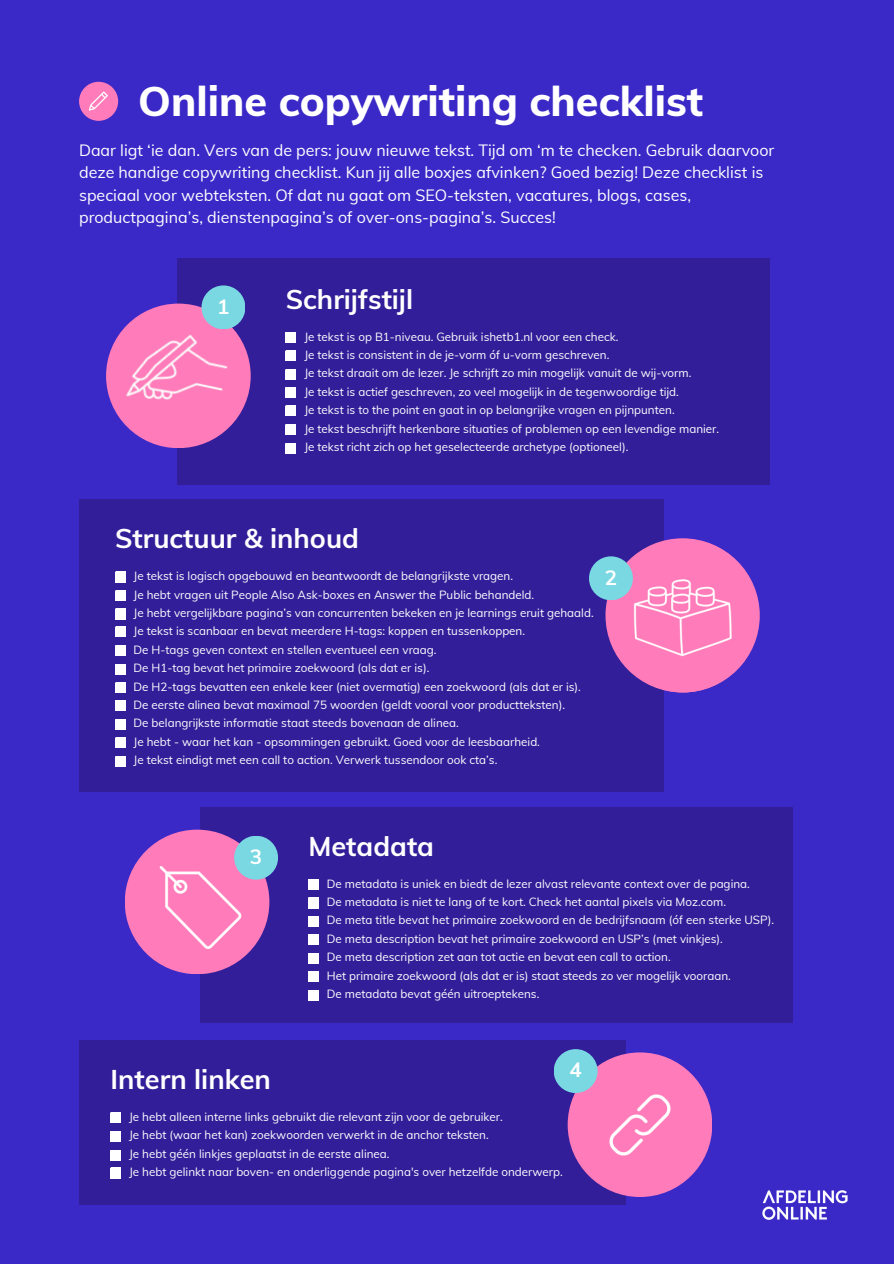
<style>
.page{position:relative;width:894px;height:1264px;background:#fff}
.page>*{position:absolute;margin:0;border:0;box-sizing:border-box;transform-origin:0 0}
.t1{font:800 41.25px "Muli";color:#fff}
.t2{font:700 27.15px "Muli";color:#fff}
.t3{font:700 20.7px "Muli";color:#fff}
.t4{font:16.05px/22.4px "Muli";color:#fff}
.t5{font:11.55px "Muli";color:#fff}
</style>
<div class="page">
<div style="left:0;top:0;width:893px;height:1263px;background:#3a28c7"></div>
<div style="left:177px;top:258px;width:592px;height:227px;background:#331e99"></div>
<div style="left:106px;top:303px;width:145px;height:145px;background:#ff7bb9;border-radius:50%"></div>
<div style="left:201px;top:285px;width:44px;height:44px;background:#79d8e1;border-radius:50%"></div>
<div style="left:79px;top:82px;width:39px;height:39px;background:#ff7bb9;border-radius:50%"></div>
<svg style="left:89px;top:91px;width:19px;height:20px"></svg>
<svg style="left:286px;top:332px;width:10px;height:10px"></svg>
<svg style="left:286px;top:351px;width:10px;height:10px"></svg>
<svg style="left:286px;top:369px;width:10px;height:11px"></svg>
<svg style="left:286px;top:387px;width:10px;height:10px"></svg>
<svg style="left:286px;top:406px;width:10px;height:10px"></svg>
<svg style="left:286px;top:424px;width:10px;height:10px"></svg>
<svg style="left:286px;top:443px;width:10px;height:10px"></svg>
<div style="left:79px;top:499px;width:584px;height:292px;background:#331e99"></div>
<div style="left:200px;top:807px;width:591px;height:215px;background:#331e99"></div>
<div style="left:125px;top:829px;width:144px;height:145px;background:#ff7bb9;border-radius:50%"></div>
<div style="left:234px;top:835px;width:44px;height:44px;background:#79d8e1;border-radius:50%"></div>
<svg style="left:308px;top:879px;width:10px;height:10px"></svg>
<svg style="left:308px;top:897px;width:10px;height:11px"></svg>
<svg style="left:308px;top:916px;width:10px;height:10px"></svg>
<svg style="left:308px;top:934px;width:10px;height:10px"></svg>
<svg style="left:308px;top:953px;width:10px;height:10px"></svg>
<svg style="left:308px;top:971px;width:10px;height:10px"></svg>
<svg style="left:308px;top:990px;width:10px;height:10px"></svg>
<div style="left:79px;top:1040px;width:546px;height:164px;background:#331e99"></div>
<div style="left:567px;top:1052px;width:145px;height:144px;background:#ff7bb9;border-radius:50%"></div>
<div style="left:553px;top:1049px;width:44px;height:43px;background:#79d8e1;border-radius:50%"></div>
<svg style="left:110px;top:1112px;width:11px;height:10px"></svg>
<svg style="left:110px;top:1131px;width:11px;height:10px"></svg>
<svg style="left:110px;top:1150px;width:11px;height:10px"></svg>
<svg style="left:111px;top:1167px;width:10px;height:10px"></svg>
<div style="left:605px;top:538px;width:154px;height:154px;background:#ff7bb9;border-radius:50%"></div>
<div style="left:589px;top:556px;width:43px;height:44px;background:#79d8e1;border-radius:50%"></div>
<svg style="left:116px;top:572px;width:10px;height:10px"></svg>
<svg style="left:116px;top:590px;width:10px;height:10px"></svg>
<svg style="left:116px;top:609px;width:10px;height:10px"></svg>
<svg style="left:116px;top:626px;width:10px;height:11px"></svg>
<svg style="left:116px;top:645px;width:10px;height:10px"></svg>
<svg style="left:116px;top:664px;width:10px;height:10px"></svg>
<svg style="left:116px;top:683px;width:10px;height:10px"></svg>
<svg style="left:116px;top:700px;width:10px;height:10px"></svg>
<svg style="left:116px;top:719px;width:10px;height:10px"></svg>
<svg style="left:116px;top:737px;width:10px;height:10px"></svg>
<svg style="left:116px;top:756px;width:10px;height:10px"></svg>
<img style="left:762px;top:1190px;width:86px;height:30px">
<img style="left:622px;top:556px;width:120px;height:119px">
<img style="left:114px;top:305px;width:131px;height:131px">
<img style="left:159px;top:866px;width:83px;height:82px">
<img style="left:609px;top:1094px;width:62px;height:62px">
<p class="t1" style="left:138px;top:74px;width:566px">Online copywriting checklist</p>
<p class="t4" style="left:79px;top:139px;width:696px">Daar ligt ‘ie dan. Vers van de pers: jouw nieuwe tekst. Tijd om ‘m te checken. Gebruik daarvoor deze handige copywriting checklist. Kun jij alle boxjes afvinken? Goed bezig! Deze checklist is speciaal voor webteksten. Of dat nu gaat om SEO-teksten, vacatures, blogs, cases, productpagina’s, dienstenpagina’s of over-ons-pagina’s. Succes!</p>
<p class="t3" style="left:217px;top:293px;width:14px">1</p>
<p class="t2" style="left:286px;top:281px;width:129px">Schrijfstij l</p>
<p class="t5" style="left:304px;top:329px;width:315px">Je tekst is op B1-niveau. Gebruik ishetb1.nl voor een check.</p>
<p class="t5" style="left:304px;top:347px;width:306px">Je tekst is consistent in de je-vorm óf u-vorm geschreven.</p>
<p class="t5" style="left:304px;top:366px;width:388px">Je tekst draait om de lezer. Je schrijft zo min mogelijk vanuit de wij-vorm.</p>
<p class="t5" style="left:304px;top:384px;width:376px">Je tekst is actief geschreven, zo veel mogelijk in de tegenwoordige tijd.</p>
<p class="t5" style="left:304px;top:402px;width:372px">Je tekst is to the point en gaat in op belangrijke vragen en pijnpunten.</p>
<p class="t5" style="left:304px;top:421px;width:416px">Je tekst beschrijft herkenbare situaties of problemen op een levendige manier.</p>
<p class="t5" style="left:304px;top:439px;width:325px">Je tekst richt zich op het geselecteerde archetype (optioneel).</p>
<p class="t2" style="left:115px;top:521px;width:245px">Structuur &amp; inhoud</p>
<p class="t5" style="left:133px;top:568px;width:381px">Je tekst is logisch opgebouwd en beantwoordt de belangrij kste vragen.</p>
<p class="t5" style="left:133px;top:587px;width:402px">Je hebt vragen uit People Also Ask-boxes en Answer the Public behandeld.</p>
<p class="t5" style="left:133px;top:605px;width:461px">Je hebt vergelijkbare pagina’s van concurrenten bekeken en je learnings eruit gehaald.</p>
<p class="t5" style="left:133px;top:623px;width:393px">Je tekst is scanbaar en bevat meerdere H-tags: koppen en tussenkoppen.</p>
<p class="t5" style="left:133px;top:642px;width:304px">De H-tags geven context en stellen eventueel een vraag.</p>
<p class="t5" style="left:133px;top:660px;width:297px">De H1-tag bevat het primaire zoekwoord (als dat er is).</p>
<p class="t5" style="left:133px;top:679px;width:448px">De H2-tags bevatten een enkele keer (niet overmatig) een zoekwoord (als dat er is).</p>
<p class="t5" style="left:133px;top:697px;width:433px">De eerste alinea bevat maximaal 75 woorden (geldt vooral voor productteksten).</p>
<p class="t5" style="left:133px;top:715px;width:326px">De belangrijkste informatie staat steeds bovenaan de alinea.</p>
<p class="t5" style="left:133px;top:734px;width:408px">Je hebt - waar het kan - opsommingen gebruikt. Goed voor de leesbaarheid.</p>
<p class="t5" style="left:133px;top:752px;width:365px">Je tekst eindigt met een call to action. Verwerk tussendoor ook cta’s.</p>
<p class="t3" style="left:604px;top:564px;width:14px">2</p>
<p class="t3" style="left:250px;top:843px;width:14px">3</p>
<p class="t2" style="left:308px;top:828px;width:127px">Metadata</p>
<p class="t5" style="left:327px;top:876px;width:424px">De metadata is uniek en biedt de lezer alvast relevante context over de pagina.</p>
<p class="t5" style="left:327px;top:894px;width:400px">De metadata is niet te lang of te kort. Check het aantal pixels via Moz.com.</p>
<p class="t5" style="left:327px;top:912px;width:448px">De meta title bevat het primaire zoekwoord en de bedrijfsnaam (óf een sterke USP).</p>
<p class="t5" style="left:327px;top:931px;width:397px">De meta description bevat het primaire zoekwoord en USP’s (met vinkjes).</p>
<p class="t5" style="left:327px;top:949px;width:345px">De meta description zet aan tot actie en bevat een call to action.</p>
<p class="t5" style="left:327px;top:968px;width:405px">Het primaire zoekwoord (als dat er is) staat steeds zo ver mogelijk vooraan.</p>
<p class="t5" style="left:327px;top:986px;width:214px">De metadata bevat géén uitroeptekens.</p>
<p class="t2" style="left:110px;top:1062px;width:162px">Intern linken</p>
<p class="t5" style="left:129px;top:1109px;width:375px">Je hebt alleen interne links gebruikt die relevant zijn voor de gebruiker.</p>
<p class="t5" style="left:129px;top:1127px;width:361px">Je hebt (waar het kan) zoekwoorden verwerkt in de anchor teksten.</p>
<p class="t5" style="left:129px;top:1146px;width:262px">Je hebt géén linkjes geplaatst in de eerste alinea.</p>
<p class="t5" style="left:129px;top:1164px;width:435px">Je hebt gelinkt naar boven- en onderliggende pagina's over hetzelfde onderwerp.</p>
<p class="t3" style="left:569px;top:1056px;width:14px">4</p>
</div>
